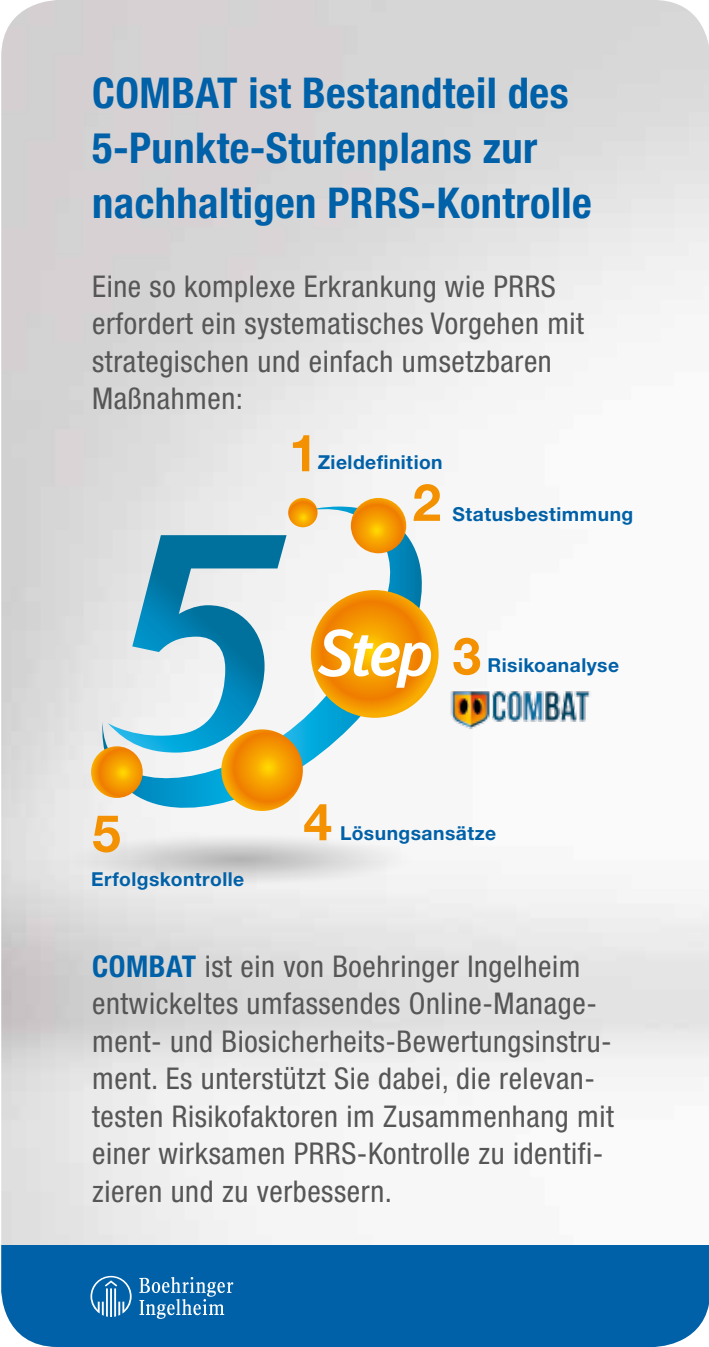
<style>
.page{position:relative;width:709px;height:1347px;background:#fff}
.page>*{position:absolute;margin:0;border:0;box-sizing:border-box;transform-origin:0 0}
.t1{font:italic 700 63px "BI Sans CE";color:#fff}
.t2{font:700 51.5px "Helvetica Neue LT Std";color:#f39100}
.t3{font:700 condensed 42.5px/55px "Helvetica Neue LT Std";letter-spacing:.01em;color:#0061a8}
.t4{font:condensed 30px/37.5px "Helvetica Neue LT Std";letter-spacing:.02em;color:#565656}
.t5{font:700 19.25px "Helvetica Neue LT Std";letter-spacing:.025em;color:#0061a8}
.s1{font-weight:700;color:#0061a8}
</style>
<div class="page">
<img style="left:1px;top:0;width:708px;height:1245px">
<div style="left:1px;top:1245px;width:708px;height:101px;background:#0061a8"></div>
<svg style="left:101px;top:506px;width:343px;height:323px"></svg>
<svg style="left:91px;top:746px;width:52px;height:52px"></svg>
<svg style="left:221px;top:729px;width:82px;height:82px"></svg>
<svg style="left:351px;top:498px;width:55px;height:55px"></svg>
<svg style="left:288px;top:498px;width:29px;height:29px"></svg>
<svg style="left:311px;top:590px;width:127px;height:128px"></svg>
<svg style="left:51px;top:830px;width:377px;height:57px"></svg>
<img style="left:443px;top:679px;width:154px;height:55px">
<svg style="left:90px;top:1275px;width:42px;height:41px"></svg>
<svg style="left:139px;top:1277px;width:94px;height:41px"></svg>
<h3 class="t3" style="left:92px;top:65px;width:501px">COMBAT ist Bestandteil des<br>5-Punkte-Stufenplans zur nachhaltigen PRRS-Kontrolle</h3>
<p class="t4" style="left:92px;top:267px;width:493px">Eine so komplexe Erkrankung wie PRRS erfordert ein systematisches Vorgehen mit strategischen und einfach umsetzbaren Maßnahmen:</p>
<h2 class="t2" style="left:92px;top:801px;width:30px">5</h2>
<p class="t5" style="left:91px;top:867px;width:155px">Erfolgskontrolle</p>
<h2 class="t2" style="left:289px;top:421px;width:30px">1</h2>
<p class="t5" style="left:318px;top:450px;width:126px">Zieldefinition</p>
<h2 class="t2" style="left:412px;top:470px;width:30px">2</h2>
<p class="t5" style="left:452px;top:502px;width:182px">Statusbestimmung</p>
<h1 class="t1" style="left:318px;top:617px;width:116px">Step</h1>
<h2 class="t2" style="left:452px;top:624px;width:30px">3</h2>
<p class="t5" style="left:487px;top:653px;width:133px">Risikoanalyse</p>
<h2 class="t2" style="left:303px;top:790px;width:30px">4</h2>
<p class="t5" style="left:340px;top:821px;width:158px">Lösungsansätze</p>
<p class="t4" style="left:92px;top:947px;width:523px"><span class="s1">COMBAT</span> ist ein von Boehringer Ingelheim entwickeltes umfassendes Online-Manage&shy;ment- und Biosicherheits-Bewertungsinstru&shy;ment. Es unterstützt Sie dabei, die relevan&shy;testen Risikofaktoren im Zusammenhang mit einer wirksamen PRRS-Kontrolle zu identifi&shy;zieren und zu verbessern.</p>
</div>
